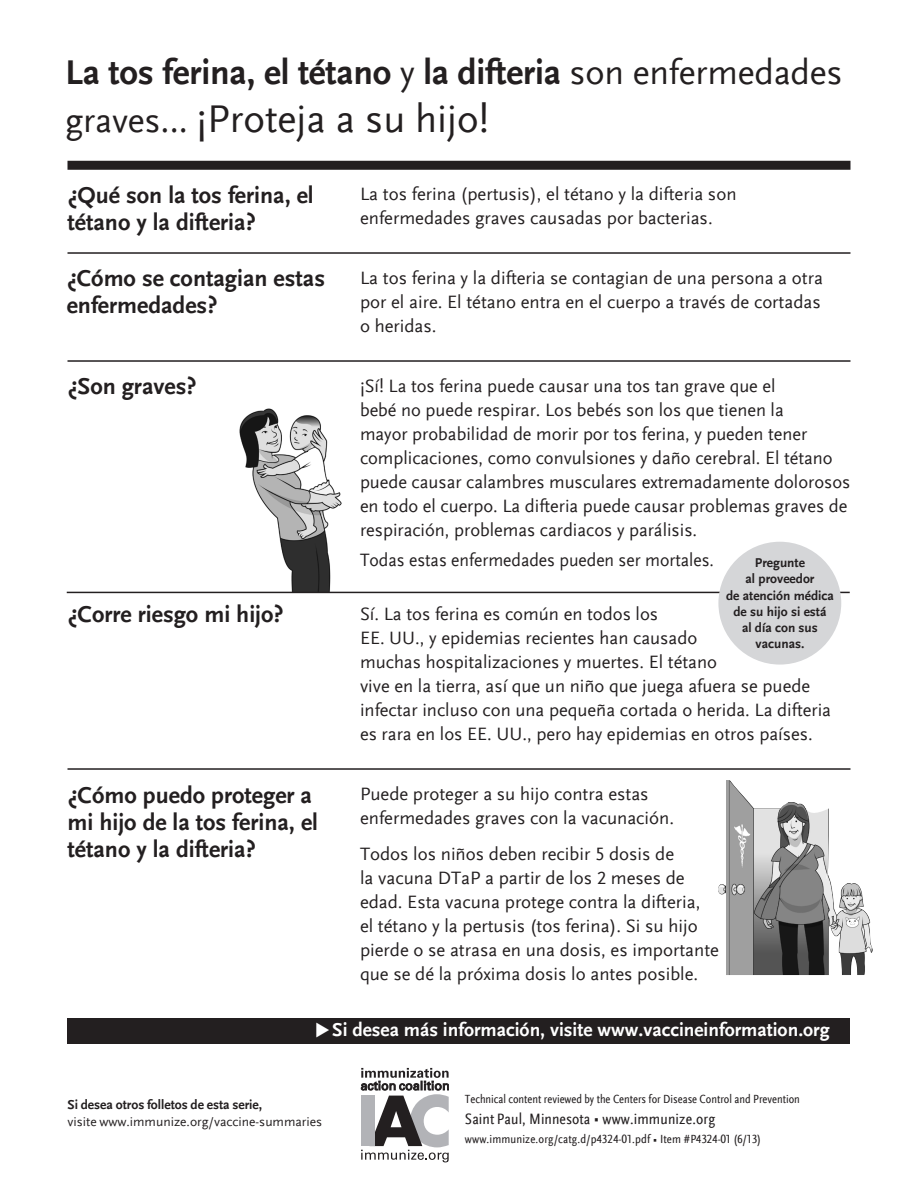
<style>
.page{position:relative;width:918px;height:1188px;background:#fff}
.page>*{position:absolute;margin:0;border:0;box-sizing:border-box;transform-origin:0 0}
.t1{font:40.5px "Scala Sans Offc";color:#231f20}
.t2{font:700 36px "Scala Sans Offc";letter-spacing:-.005em;color:#231f20}
.t3{font:700 24px/27px "Scala Sans Offc";color:#231f20}
.t4{font:700 19.5px "Scala Sans Offc";color:#fff}
.t5{font:18.75px/24px "Scala Sans Offc";color:#231f20}
.t6{font:18.75px "Scala Sans Offc";color:#231f20;scale:.94 1}
.t7{font:condensed 15.75px "Scala Sans Offc";letter-spacing:.005em;color:#231f20}
.t8{font:13.5px "Scala Sans Offc";color:#231f20}
.t9{font:700 13.5px "Scala Sans Offc";color:#231f20}
.t10{font:700 13.35px/16.2px "Scala Sans Offc";color:#231f20;text-align:center}
.t11{font:condensed 12.3px "Scala Sans Offc";color:#231f20}
.s1{font-weight:400}
.s2{font-size:36px}
.s3{font-family:"Glypha LT Std";font-stretch:normal;font-size:9px}
.s4{font-family:"Glypha LT Std";font-stretch:normal;font-size:7.5px}
</style>
<div class="page">
<div style="left:68px;top:161px;width:782px;height:9px;background:#231f20"></div>
<hr style="left:68px;top:252px;width:782px;height:2px;background:#231f20">
<hr style="left:68px;top:360px;width:782px;height:2px;background:#231f20">
<hr style="left:68px;top:768px;width:782px;height:2px;background:#231f20">
<svg style="left:361px;top:1068px;width:88px;height:94px"></svg>
<div style="left:361px;top:1096px;width:14px;height:50px;background:#b2b3b7"></div>
<img style="left:718px;top:780px;width:155px;height:195px">
<img style="left:232px;top:408px;width:117px;height:184px">
<div style="left:68px;top:1018px;width:782px;height:26px;background:#231f20"></div>
<hr style="left:67px;top:592px;width:783px;height:1px;background:#231f20">
<div style="left:718px;top:542px;width:123px;height:123px;background:#d5d6d8;border-radius:50%"></div>
<p class="t2" style="left:65px;top:52px;width:779px">La tos ferina, el tétano <span class="s1">y</span> la difteria <span class="s1">son enfermedades</span></p>
<p class="t1" style="left:65px;top:97px;width:426px"><span class="s2">graves…</span> ¡Proteja a su hijo!</p>
<p class="t3" style="left:68px;top:182px;width:248px">¿Qué son la tos ferina, el tétano y la difteria?</p>
<p class="t3" style="left:67px;top:266px;width:260px">¿Cómo se contagian estas enfermedades?</p>
<p class="t5" style="left:360px;top:182px;width:378px">La tos ferina (pertusis), el tétano y la difteria son enfermedades graves causadas por bacterias.</p>
<p class="t5" style="left:360px;top:266px;width:464px;text-align:justify">La tos ferina y la difteria se contagian de una persona a otra por el aire. El tétano entra en el cuerpo a través de cortadas o heridas.</p>
<p class="t3" style="left:68px;top:373px;width:131px">¿Son graves?</p>
<p class="t3" style="left:68px;top:601px;width:218px">¿Corre riesgo mi hijo?</p>
<p class="t5" style="left:360px;top:374px;width:492px">¡Sí! La tos ferina puede causar una tos tan grave que el<br>bebé no puede respirar. Los bebés son los que tienen la<br>mayor probabilidad de morir por tos ferina, y pueden tener complicaciones, como convulsiones y daño cerebral. El tétano puede causar calambres musculares extremadamente dolorosos en todo el cuerpo. La difteria puede causar problemas graves de respiración, problemas cardiacos y parálisis.</p>
<p class="t6" style="left:360px;top:550px;width:378px">Todas estas enfermedades pueden ser mortales.</p>
<p class="t5" style="left:360px;top:602px;width:473px">Sí. La tos ferina es común en todos los<br>EE. UU., y epidemias recientes han causado<br>muchas hospitalizaciones y muertes. El tétano<br>vive en la tierra, así que un niño que juega afuera se puede infectar incluso con una pequeña cortada o herida. La difteria es rara en los EE. UU., pero hay epidemias en otros países.</p>
<p class="t10" style="left:726px;top:555px;width:109px">Pregunte<br>al proveedor<br>de atención médica de su hijo si está<br>al día con sus vacunas.</p>
<p class="t3" style="left:68px;top:782px;width:252px">¿Cómo puedo proteger a mi hijo de la tos ferina, el tétano y la difteria?</p>
<p class="t5" style="left:360px;top:782px;width:316px">Puede proteger a su hijo contra estas enfermedades graves con la vacunación.</p>
<p class="t5" style="left:360px;top:842px;width:360px">Todos los niños deben recibir 5 dosis de<br>la vacuna DTaP a partir de los 2 meses de edad. Esta vacuna protege contra la difteria,<br>el tétano y la pertusis (tos ferina). Si su hijo pierde o se atrasa en una dosis, es importante que se dé la próxima dosis lo antes posible.</p>
<p class="t4" style="left:332px;top:1019px;width:499px">Si desea más información, visite www.vaccineinformation.org</p>
<p class="t9" style="left:68px;top:1097px;width:196px">Si desea otros folletos de esta serie,</p>
<p class="t8" style="left:68px;top:1114px;width:256px">visite www.immunize.org/vaccine-summaries</p>
<p class="t11" style="left:465px;top:1092px;width:336px">Technical content reviewed by the Centers for Disease Control and Prevention</p>
<p class="t7" style="left:465px;top:1110px;width:252px">Saint Paul, Minnesota <span class="s3">•</span> www.immunize.org</p>
<p class="t11" style="left:465px;top:1133px;width:298px">www.immunize.org/catg.d/p4324-01.pdf <span class="s4">•</span> Item #P4324-01 (6/13)</p>
</div>
